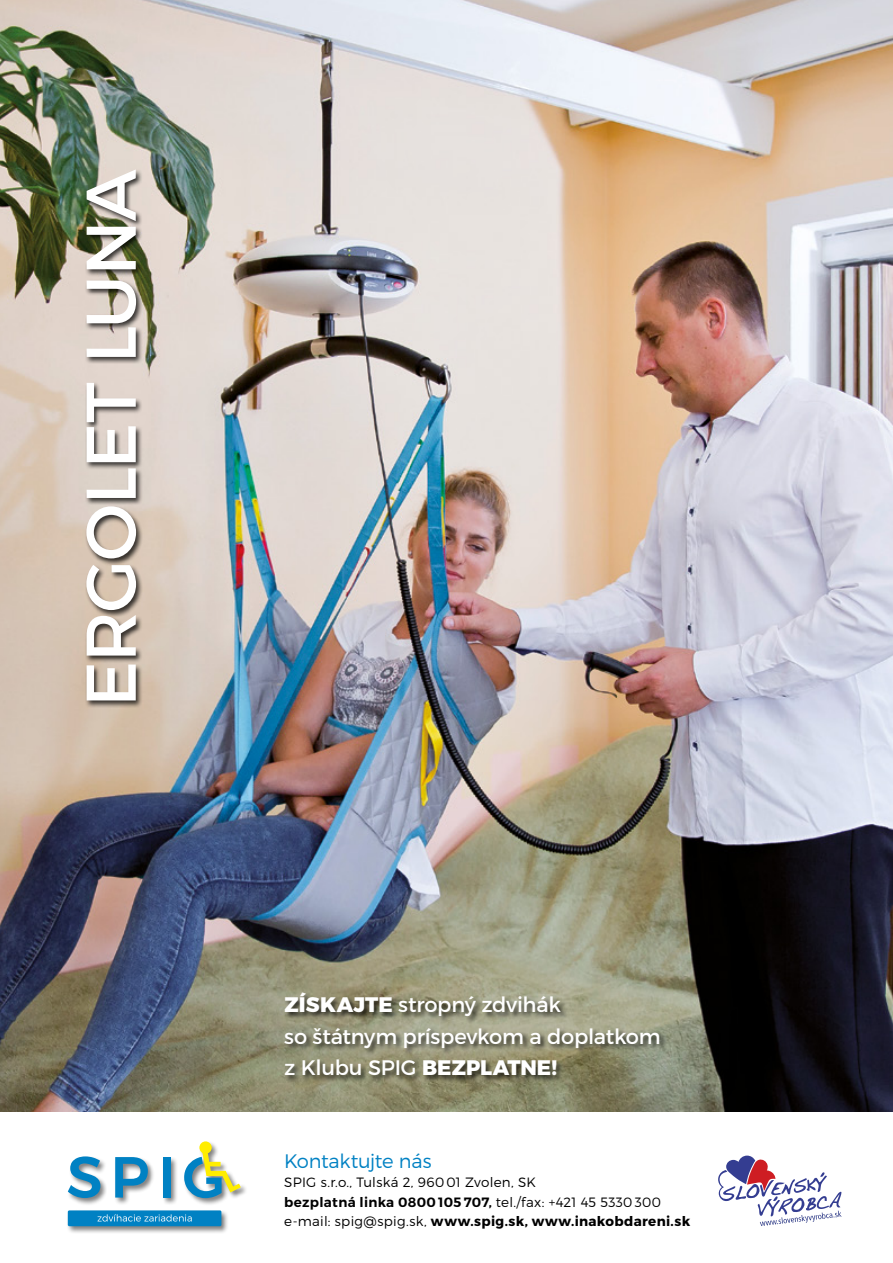
<style>
.page{position:relative;width:893px;height:1263px;background:#fff}
.page>*{position:absolute;margin:0;border:0;box-sizing:border-box;transform-origin:0 0}
.t1{font:70.2px "Montserrat";letter-spacing:-.015em;color:#fff}
.t2{font:21px/31.5px "Montserrat";letter-spacing:-.01em;color:#fff}
.t3{font:300 19.5px "Montserrat";letter-spacing:-.015em;color:#0081c3}
.t4{font:300 13.5px/19.5px "Montserrat";letter-spacing:.02em;color:#000}
.s1{font-weight:800}
.s2{font-weight:600}
.s3{font-weight:700}
</style>
<div class="page">
<img style="left:0;top:0;width:893px;height:1112px">
<div style="left:66px;top:1140px;width:182px;height:94px;background:#000;opacity:.5"></div>
<svg style="left:68px;top:1156px;width:32px;height:42px"></svg>
<svg style="left:115px;top:1157px;width:33px;height:40px"></svg>
<div style="left:163px;top:1157px;width:8px;height:40px;background:#0081c3"></div>
<svg style="left:184px;top:1152px;width:57px;height:46px"></svg>
<div style="left:68px;top:1210px;width:153px;height:16px;background:#0081c3;border-radius:2px"></div>
<svg style="left:98px;top:1214px;width:94px;height:7px"></svg>
<div style="left:199px;top:1141px;width:13px;height:13px;background:#ffed00;border-radius:50%"></div>
<svg style="left:718px;top:1155px;width:124px;height:71px"></svg>
<div style="left:283px;top:991px;width:384px;height:91px;background:#000;opacity:.75"></div>
<div style="left:85px;top:168px;width:58px;height:540px;background:#000;opacity:.75"></div>
<h1 class="t1" style="left:68px;top:707px;width:539px;rotate:-90deg">ergolet luna</h1>
<h2 class="t2" style="left:284px;top:989px;width:378px"><span class="s1">ZÍSKAJTE</span> stropný zdvihák<br>so štátnym príspevkom a doplatkom z Klubu SPIG <span class="s1">BEZPLATNE!</span></h2>
<h3 class="t3" style="left:284px;top:1149px;width:149px">Kontaktujte nás</h3>
<p class="t4" style="left:284px;top:1172px;width:407px">SPIG s.r.o., Tulská 2, 96001 Zvolen, SK<br><span class="s2">bezplatná linka 0800105 707,</span> tel./fax: +421 45 5330300 e-mail: spig@spig.sk, <span class="s3">www.spig.sk, www.inakobdareni.sk</span></p>
</div>
